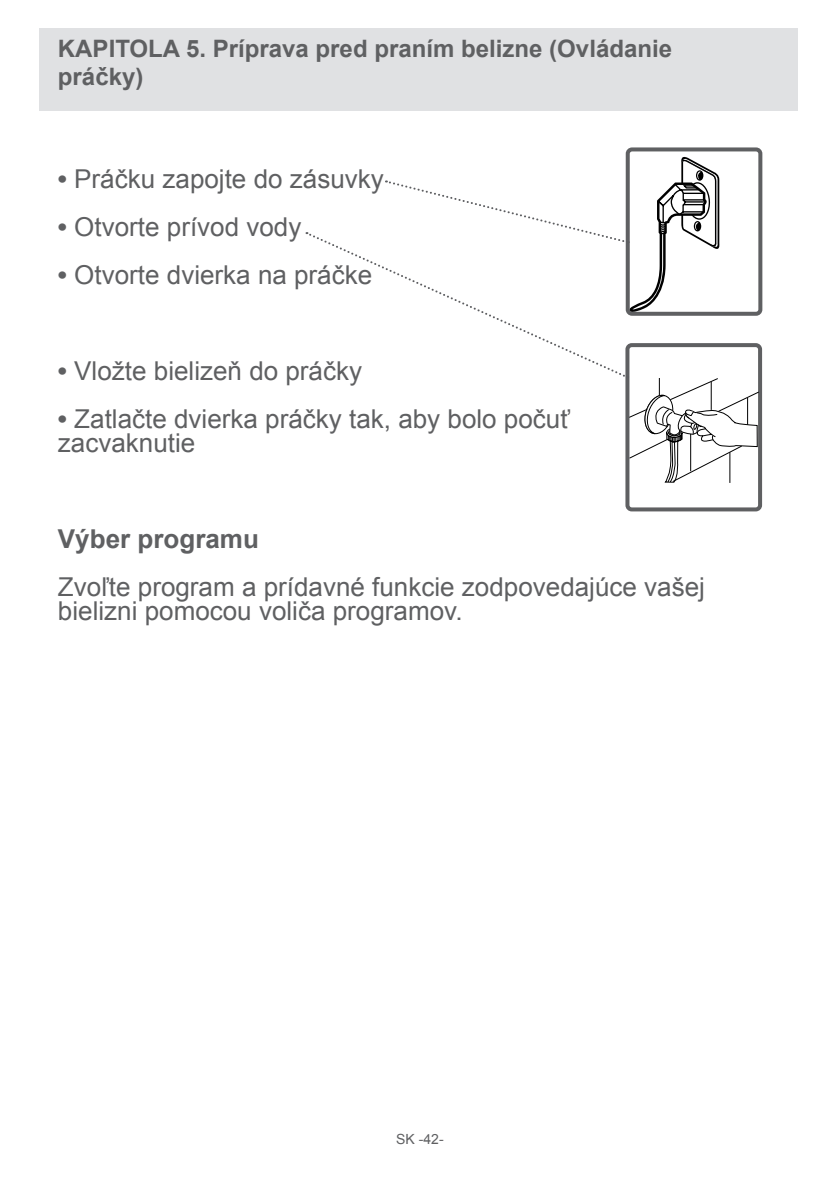
<style>
.page{position:relative;width:840px;height:1191px;background:#fff}
.page>*{position:absolute;margin:0;border:0;box-sizing:border-box;transform-origin:0 0}
.t1{font:26px/24px "Arial";color:#5f6062}
.t2{font:700 26px "Arial";color:#5f6062}
.t3{font:700 24px/28.8px "Arial";color:#5f6062}
.t4{font:14px "Arial";color:#5f6062}
.s1{font-weight:700}
</style>
<div class="page">
<div style="left:40px;top:28px;width:757px;height:83px;background:#e0e1e3"></div>
<div style="left:625px;top:343px;width:136px;height:168px;border:4px solid #5f6062;border-radius:4px"></div>
<div style="left:625px;top:147px;width:137px;height:169px;border:4px solid #5f6062;border-radius:4px"></div>
<svg style="left:386px;top:154px;width:333px;height:159px"></svg>
<svg style="left:307px;top:232px;width:320px;height:147px"></svg>
<svg style="left:626px;top:376px;width:133px;height:136px"></svg>
<p class="t3" style="left:58px;top:35px;width:615px">KAPITOLA 5. Príprava pred praním belizne (Ovládanie práčky)</p>
<p class="t1" style="left:58px;top:167px;width:327px"><span class="s1">•</span> Práčku zapojte do zásuvky</p>
<p class="t1" style="left:58px;top:215px;width:245px"><span class="s1">•</span> Otvorte prívod vody</p>
<p class="t1" style="left:58px;top:263px;width:316px"><span class="s1">•</span> Otvorte dvierka na práčke</p>
<p class="t1" style="left:58px;top:359px;width:305px"><span class="s1">•</span> Vložte bielizeň do práčky</p>
<p class="t1" style="left:58px;top:407px;width:513px"><span class="s1">•</span> Zatlačte dvierka práčky tak, aby bolo počuť</p>
<p class="t1" style="left:58px;top:431px;width:139px">zacvaknutie</p>
<p class="t2" style="left:58px;top:522px;width:202px">Výber programu</p>
<p class="t1" style="left:58px;top:575px;width:648px">Zvoľte program a prídavné funkcie zodpovedajúce vašej bielizni pomocou voliča programov.</p>
<p class="t4" style="left:396px;top:1129px;width:49px">SK -42-</p>
</div>
